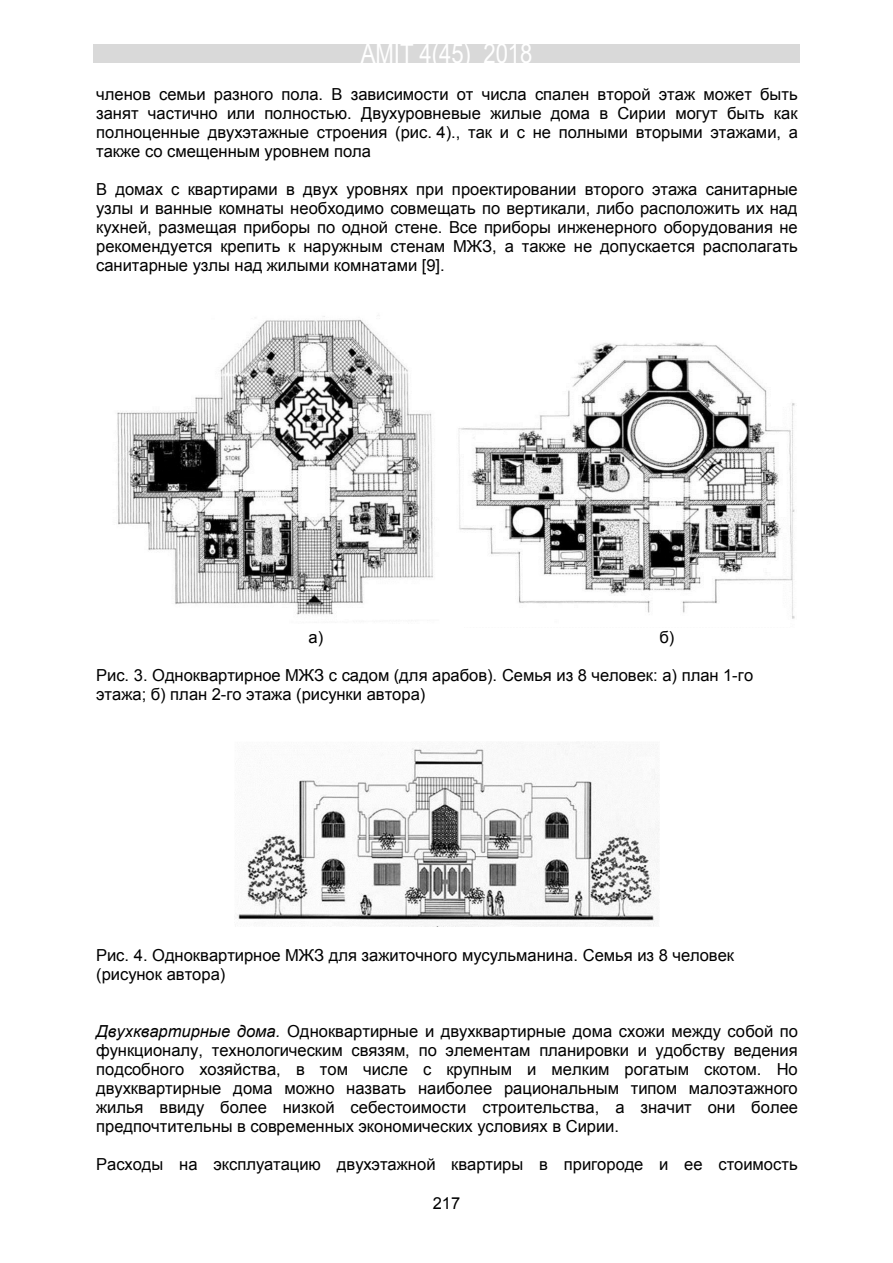
<style>
.page{position:relative;width:893px;height:1263px;background:#fff}
.page>*{position:absolute;margin:0;border:0;box-sizing:border-box;transform-origin:0 0}
.t1{font:27px "Arial Narrow";color:#fff}
.t2{font:16.5px/18.9px "Arial";color:#000;text-align:justify}
.t3{font:16.5px "Arial";color:#000}
.s1{font-style:inherit}
.s2{font-style:italic}
</style>
<div class="page">
<div style="left:93px;top:44px;width:707px;height:19px;background:#d9d9d9"></div>
<img style="left:117px;top:316px;width:316px;height:299px">
<img style="left:458px;top:342px;width:337px;height:277px">
<img style="left:237px;top:743px;width:423px;height:184px">
<h1 class="t1" style="left:361px;top:34px;width:173px">AMIT 4(45) 2018</h1>
<p class="t2" style="left:96px;top:85px;width:703px">членов семьи разного пола. В зависимости от числа спален второй этаж может быть занят частично или полностью. Двухуровневые жилые дома в Сирии могут быть как полноценные двухэтажные строения (рис. <span class="s1">4)</span>., так и с не полными вторыми этажами, а также со смещенным уровнем пола</p>
<p class="t2" style="left:96px;top:180px;width:703px">В домах с квартирами в двух уровнях при проектировании второго этажа санитарные узлы и ванные комнаты необходимо совмещать по вертикали, либо расположить их над кухней, размещая приборы по одной стене. Все приборы инженерного оборудования не рекомендуется крепить к наружным стенам МЖЗ, а также не допускается располагать санитарные узлы над жилыми комнатами [9].</p>
<p class="t2" style="left:309px;top:628px;width:16px">а)</p>
<p class="t2" style="left:660px;top:628px;width:16px">б)</p>
<p class="t2" style="left:96px;top:666px;width:658px">Рис. 3. Одноквартирное МЖЗ с садом (для арабов). Семья из 8 человек: а) план 1<span class="s1">-</span>го этажа; б) план 2<span class="s1">-</span>го этажа (рисунки автора)</p>
<p class="t2" style="left:96px;top:946px;width:640px">Рис. 4. Одноквартирное МЖЗ для зажиточного мусульманина. Семья из 8 человек (рисунок автора)</p>
<p class="t2" style="left:96px;top:1022px;width:703px"><span class="s2">Двухквартирные дома.</span> Одноквартирные и двухквартирные дома схожи между собой по функционалу, технологическим связям, по элементам планировки и удобству ведения подсобного хозяйства, в том числе с крупным и мелким рогатым скотом. Но двухквартирные дома можно назвать наиболее рациональным типом малоэтажного жилья ввиду более низкой себестоимости строительства, а значит они более предпочтительны в современных экономических условиях в Сирии.</p>
<p class="t2" style="left:96px;top:1155px;width:703px">Расходы на эксплуатацию двухэтажной квартиры в пригороде и ее стоимость</p>
<p class="t3" style="left:433px;top:1192px;width:29px">217</p>
</div>
